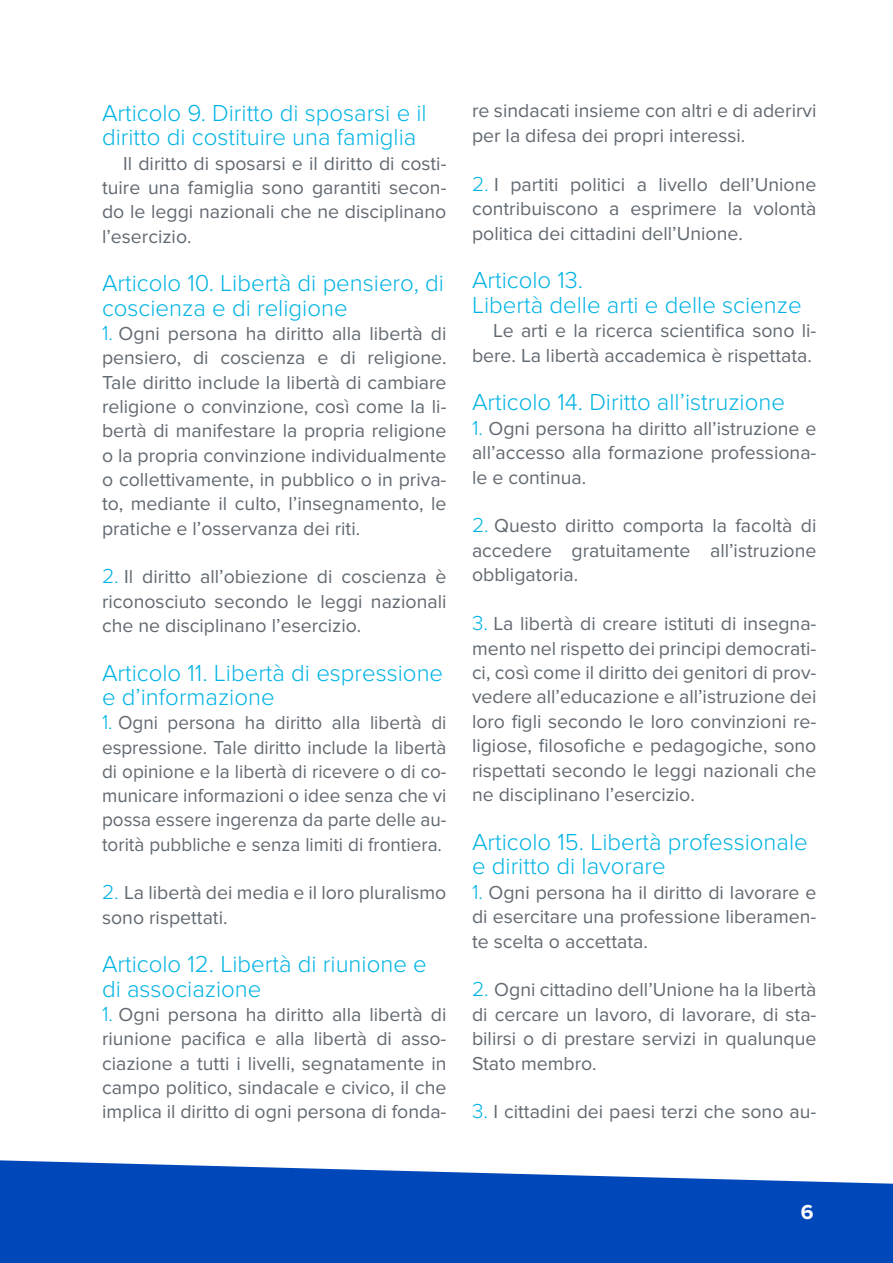
<style>
.page{position:relative;width:893px;height:1263px;background:#fff}
.page>*{position:absolute;margin:0;border:0;box-sizing:border-box;transform-origin:0 0}
.t1{font:300 24px/24.3px "Proxima Nova";color:#00b3e3}
.t2{font:700 21px "Proxima Nova";color:#fff}
.t3{font:19.5px/24.3px "Proxima Nova";color:#616971;text-align:justify}
.s1{font-weight:300;font-size:21px;color:#00b3e3}
</style>
<div class="page">
<svg style="left:0;top:1160px;width:893px;height:103px;background:#1d5cc2"></svg>
<p class="t1" style="left:102px;top:101px;width:326px">Articolo 9. Diritto di sposarsi e il diritto di costituire una famiglia</p>
<p class="t3" style="left:102px;top:151px;width:346px;text-indent:21px">Il diritto di sposarsi e il diritto di costi&shy;tuire una famiglia sono garantiti secon&shy;do le leggi nazionali che ne disciplinano l’esercizio.</p>
<p class="t1" style="left:102px;top:271px;width:343px">Articolo 10. Libertà di pensiero, di coscienza e di religione</p>
<p class="t3" style="left:102px;top:322px;width:346px"><span class="s1">1.</span> Ogni persona ha diritto alla libertà di pensiero, di coscienza e di religione.<br>Tale diritto include la libertà di cambiare religione o convinzione, così come la li&shy;bertà di manifestare la propria religione o la propria convinzione individualmente o collettivamente, in pubblico o in priva&shy;to, mediante il culto, l’insegnamento, le pratiche e l’osservanza dei riti.</p>
<p class="t3" style="left:102px;top:565px;width:346px"><span class="s1">2.</span> Il diritto all’obiezione di coscienza è riconosciuto secondo le leggi nazionali che ne disciplinano l’esercizio.</p>
<p class="t1" style="left:102px;top:661px;width:343px">Articolo 11. Libertà di espressione e d’informazione</p>
<p class="t3" style="left:102px;top:711px;width:346px"><span class="s1">1.</span> Ogni persona ha diritto alla libertà di espressione. Tale diritto include la libertà di opinione e la libertà di ricevere o di co&shy;municare informazioni o idee senza che vi possa essere ingerenza da parte delle au&shy;torità pubbliche e senza limiti di frontiera.</p>
<p class="t3" style="left:102px;top:881px;width:346px"><span class="s1">2.</span> La libertà dei media e il loro pluralismo sono rispettati.</p>
<p class="t1" style="left:102px;top:952px;width:326px">Articolo 12. Libertà di riunione e di associazione</p>
<p class="t3" style="left:102px;top:1003px;width:346px"><span class="s1">1.</span> Ogni persona ha diritto alla libertà di riunione pacifica e alla libertà di asso&shy;ciazione a tutti i livelli, segnatamente in campo politico, sindacale e civico, il che implica il diritto di ogni persona di fonda-</p>
<p class="t3" style="left:472px;top:99px;width:346px">re sindacati insieme con altri e di aderirvi per la difesa dei propri interessi.</p>
<p class="t3" style="left:472px;top:172px;width:346px"><span class="s1">2.</span> I partiti politici a livello dell’Unione contribuiscono a esprimere la volontà politica dei cittadini dell’Unione.</p>
<p class="t1" style="left:472px;top:268px;width:331px">Articolo 13.<br>Libertà delle arti e delle scienze</p>
<p class="t3" style="left:472px;top:319px;width:346px;text-align:right">Le arti e la ricerca scientifica sono li&shy;bere. La libertà accademica è rispettata.</p>
<p class="t1" style="left:472px;top:391px;width:314px">Articolo 14. Diritto all’istruzione</p>
<p class="t3" style="left:472px;top:416px;width:346px"><span class="s1">1.</span> Ogni persona ha diritto all’istruzione e all’accesso alla formazione professiona&shy;le e continua.</p>
<p class="t3" style="left:472px;top:514px;width:346px"><span class="s1">2.</span> Questo diritto comporta la facoltà di accedere gratuitamente all’istruzione obbligatoria.</p>
<p class="t3" style="left:472px;top:612px;width:346px"><span class="s1">3.</span> La libertà di creare istituti di insegna&shy;mento nel rispetto dei principi democrati&shy;ci, così come il diritto dei genitori di prov&shy;vedere all’educazione e all’istruzione dei loro figli secondo le loro convinzioni re&shy;ligiose, filosofiche e pedagogiche, sono rispettati secondo le leggi nazionali che ne disciplinano l’esercizio.</p>
<p class="t1" style="left:472px;top:830px;width:337px">Articolo 15. Libertà professionale e diritto di lavorare</p>
<p class="t3" style="left:472px;top:880px;width:346px"><span class="s1">1.</span> Ogni persona ha il diritto di lavorare e di esercitare una professione liberamen&shy;te scelta o accettata.</p>
<p class="t3" style="left:472px;top:978px;width:346px"><span class="s1">2.</span> Ogni cittadino dell’Unione ha la libertà di cercare un lavoro, di lavorare, di sta&shy;bilirsi o di prestare servizi in qualunque Stato membro.</p>
<p class="t3" style="left:472px;top:1100px;width:346px"><span class="s1">3.</span> I cittadini dei paesi terzi che sono au-</p>
<p class="t2" style="left:801px;top:1199px;width:14px">6</p>
</div>
